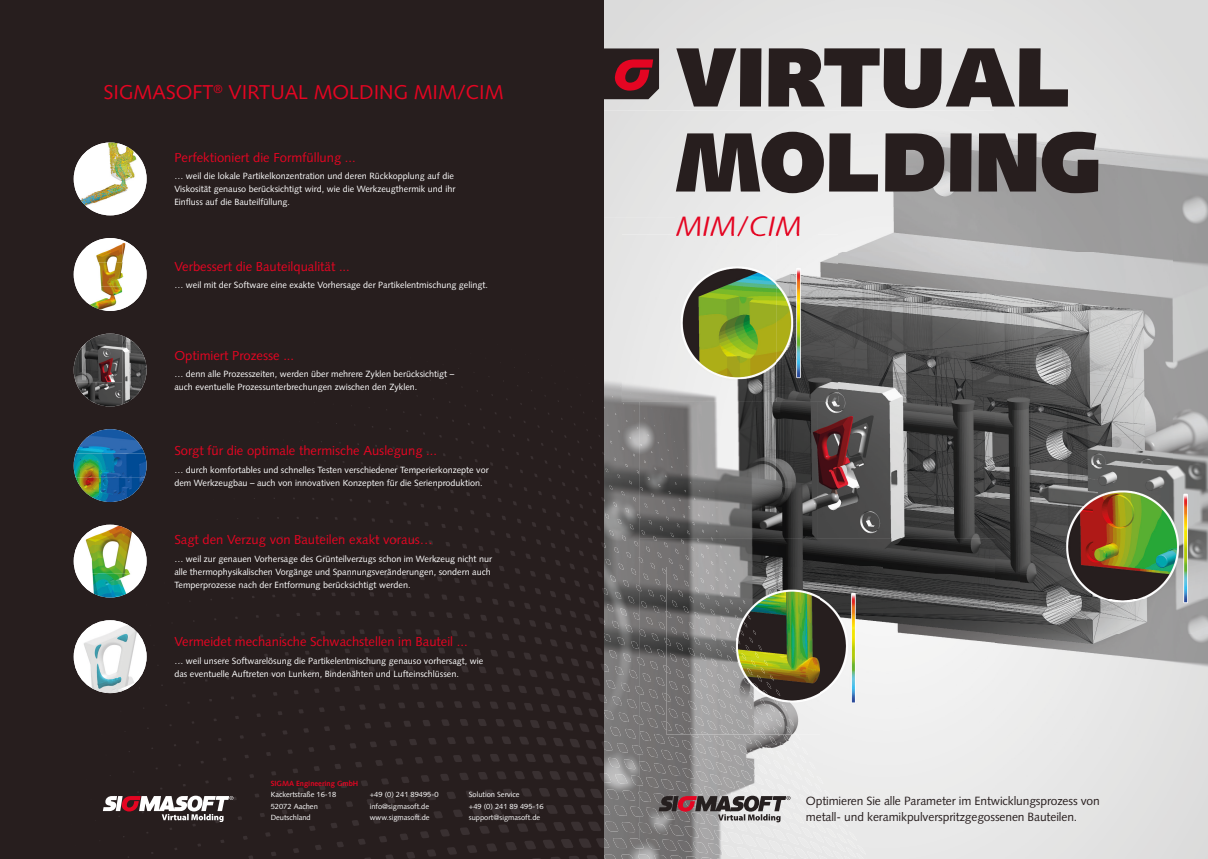
<style>
.page{position:relative;width:1208px;height:859px;background:#fff}
.page>*{position:absolute;margin:0;border:0;box-sizing:border-box;transform-origin:0 0}
.t1{font:900 84px/85px "Syntax";color:#271e1e}
.t2{font:italic 28px "Syntax";color:#e40522}
.t3{font:20px "Syntax";color:#e40522}
.t4{font:13px "Syntax";color:#e40522}
.t5{font:12px/16px "Syntax";letter-spacing:-.01em;color:#271e1e}
.t6{font:9px/13px "Syntax";color:#fff}
.t7{font:7.5px/11.3px "Syntax";color:#fff}
.t8{font:700 7.5px "Syntax";color:#e40522}
</style>
<div class="page">
<div style="left:604px;top:0;width:604px;height:111px;background:#e2e2e2"></div>
<div style="left:0;top:0;width:604px;height:859px;background:#271e1e"></div>
<img style="left:817px;top:111px;width:355px;height:142px">
<img style="left:1172px;top:111px;width:36px;height:355px">
<img style="left:838px;top:253px;width:334px;height:143px">
<img style="left:867px;top:396px;width:127px;height:142px">
<img style="left:994px;top:396px;width:178px;height:71px">
<img style="left:994px;top:467px;width:36px;height:392px">
<img style="left:867px;top:538px;width:128px;height:36px">
<img style="left:867px;top:574px;width:128px;height:285px">
<img style="left:1030px;top:633px;width:178px;height:226px">
<div style="left:676px;top:216px;width:124px;height:18px;background:#ebebeb"></div>
<svg style="left:604px;top:48px;width:55px;height:51px;background:#5b1d24"></svg>
<img style="left:76px;top:238px;width:46px;height:24px">
<img style="left:122px;top:240px;width:25px;height:47px">
<img style="left:74px;top:262px;width:48px;height:25px">
<img style="left:76px;top:287px;width:46px;height:24px">
<img style="left:122px;top:287px;width:22px;height:22px">
<img style="left:76px;top:142px;width:69px;height:25px">
<img style="left:74px;top:167px;width:73px;height:24px">
<img style="left:76px;top:191px;width:68px;height:24px">
<img style="left:1020px;top:466px;width:188px;height:167px">
<img style="left:622px;top:234px;width:216px;height:91px">
<img style="left:676px;top:234px;width:124px;height:2px">
<img style="left:867px;top:567px;width:15px;height:167px">
<svg style="left:73px;top:325px;width:794px;height:534px"></svg>
<img style="left:74px;top:620px;width:73px;height:73px;border-radius:36px">
<img style="left:74px;top:525px;width:73px;height:48px">
<img style="left:76px;top:573px;width:69px;height:25px">
<h3 class="t3" style="left:103px;top:80px;width:402px">SIGMASOFT<sup>®</sup> VIRTUAL MOLDING MIM/CIM</h3>
<h3 class="t4" style="left:174px;top:150px;width:183px">Perfektioniert die Formfüllung ...</h3>
<p class="t6" style="left:174px;top:170px;width:282px">… weil die lokale Partikelkonzentration und deren Rückkopplung auf die<br>Viskosität genauso berücksichtigt wird, wie die Werkzeugthermik und ihr<br>Einfluss auf die Bauteilfüllung.</p>
<h3 class="t4" style="left:174px;top:259px;width:177px">Verbessert die Bauteilqualität ...</h3>
<p class="t6" style="left:174px;top:278px;width:315px">… weil mit der Software eine exakte Vorhersage der Partikelentmischung gelingt.</p>
<h3 class="t4" style="left:174px;top:348px;width:121px">Optimiert Prozesse ...</h3>
<p class="t6" style="left:174px;top:367px;width:281px">… denn alle Prozesszeiten, werden über mehrere Zyklen berücksichtigt – auch eventuelle Prozessunterbrechungen zwischen den Zyklen.</p>
<h3 class="t4" style="left:174px;top:443px;width:264px">Sorgt für die optimale thermische Auslegung ...</h3>
<p class="t6" style="left:174px;top:463px;width:316px">… durch komfortables und schnelles Testen verschiedener Temperierkonzepte vor dem Werkzeugbau – auch von innovativen Konzepten für die Serienproduktion.</p>
<h3 class="t4" style="left:174px;top:532px;width:260px">Sagt den Verzug von Bauteilen exakt voraus…</h3>
<p class="t6" style="left:174px;top:552px;width:319px">… weil zur genauen Vorhersage des Grünteilverzugs schon im Werkzeug nicht nur alle thermophysikalischen Vorgänge und Spannungsveränderungen, sondern auch<br>Temperprozesse nach der Entformung berücksichtigt werden.</p>
<h3 class="t4" style="left:174px;top:634px;width:295px">Vermeidet mechanische Schwachstellen im Bauteil ...</h3>
<p class="t6" style="left:174px;top:654px;width:310px">… weil unsere Softwarelösung die Partikelentmischung genauso vorhersagt, wie das eventuelle Auftreten von Lunkern, Bindenähten und Lufteinschlüssen.</p>
<p class="t8" style="left:271px;top:779px;width:89px">SIGMA Engineering GmbH</p>
<p class="t7" style="left:271px;top:789px;width:67px">Kackertstraße 16-18<br>52072 Aachen<br>Deutschland</p>
<p class="t7" style="left:370px;top:789px;width:70px">+49 (0) 241 89495-0 info@sigmasoft.de www.sigmasoft.de</p>
<p class="t7" style="left:469px;top:789px;width:76px">Solution Service<br>+49 (0) 241 89 495-16 support@sigmasoft.de</p>
<h1 class="t1" style="left:676px;top:35px;width:426px">VIRTUAL<br>MOLDING</h1>
<h2 class="t2" style="left:676px;top:210px;width:127px">MIM/CIM</h2>
<h3 class="t5" style="left:806px;top:792px;width:295px">Optimieren Sie alle Parameter im Entwicklungsprozess von metall- und keramikpulverspritzgegossenen Bauteilen.</h3>
</div>
